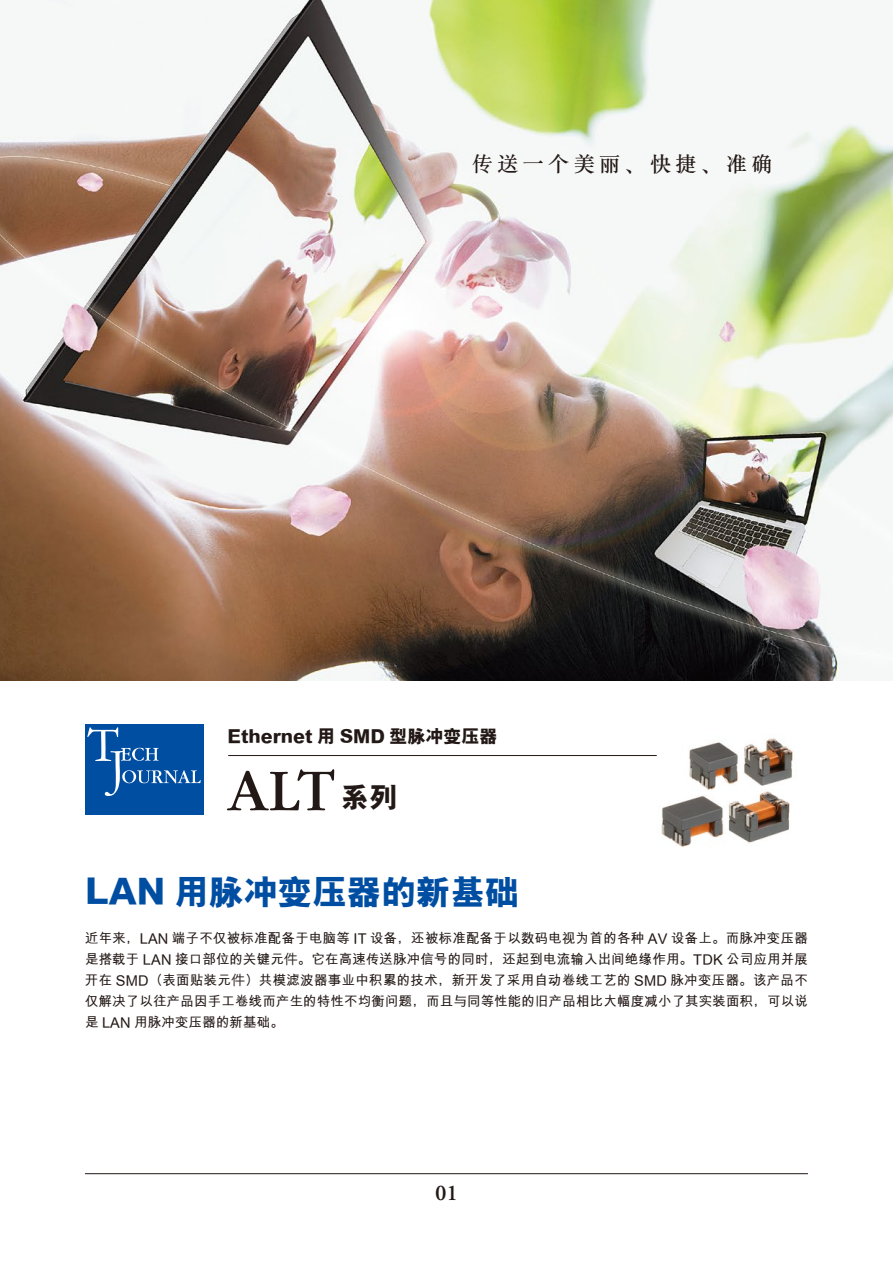
<style>
.page{position:relative;width:893px;height:1263px;background:#fff}
.page>*{position:absolute;margin:0;border:0;box-sizing:border-box;transform-origin:0 0}
.t1{font:61.5px "ITC Garamond Std";color:#221815}
.t2{font:800 34.5px "M Hei GB";color:#004ea2}
.t3{font:600 22.5px "Adobe Garamond Pro";color:#221815}
.t4{font:500 21.15px "M Sung GB";letter-spacing:.2em;color:#221815}
.t5{font:800 19.5px "M Hei GB";color:#221815}
.t6{font:700 13.5px/21px "M Hei GB";letter-spacing:.01em;color:#221815;text-align:justify}
.s1{font-size:18px}
.s2{font-family:"M Hei GB";font-weight:800;font-size:28.5px}
.s3{font-size:37.2px}
.s4{font-size:14.55px}
.s5{font-family:"Koz Go Pro";font-weight:400}
</style>
<div class="page">
<hr style="left:85px;top:1173px;width:723px;height:1px;background:#221815">
<hr style="left:228px;top:755px;width:429px;height:1px;background:#221815">
<div style="left:85px;top:724px;width:119px;height:91px;background:#004ea2"></div>
<svg style="left:87px;top:727px;width:114px;height:69px"></svg>
<img style="left:0;top:0;width:893px;height:681px">
<img style="left:689px;top:738px;width:104px;height:41px">
<img style="left:661px;top:779px;width:129px;height:68px">
<h3 class="t4" style="left:472px;top:154px;width:302px">传送一个美丽、快捷、准确</h3>
<h3 class="t5" style="left:227px;top:728px;width:272px">Ethernet <span class="s1">用</span> SMD <span class="s1">型脉冲变压器</span></h3>
<h1 class="t1" style="left:227px;top:757px;width:172px">ALT <span class="s2">系列</span></h1>
<h2 class="t2" style="left:85px;top:875px;width:436px"><span class="s3">LAN</span> 用脉冲变压器的新基础</h2>
<p class="t6" style="left:85px;top:928px;width:724px">近年来，<span class="s4">LAN</span> 端子不仅被标准配备于电脑等 <span class="s4">IT</span> 设备，还被标准配备于以数码电视为首的各种 <span class="s4">AV</span> 设备上。而脉冲变压器是搭载于 <span class="s4">LAN</span> 接口部位的关键元<span class="s5">件</span>。它在高速传送脉冲信号的同时，还起到电流输入出间绝缘作用。<span class="s4">TDK</span> 公司应用并展开在 <span class="s4">SMD</span>（表面贴装元<span class="s5">件</span>）共模滤波器事业中积累的技术，新开发了采用自动卷线工艺的 <span class="s4">SMD</span> 脉冲变压器。该产品不仅解决了以往产品因手工卷线而产生的特性不均衡问题，而且与同等性能的旧产品相比大幅度减小了其实装面积，可以说是 <span class="s4">LAN</span> 用脉冲变压器的新基础。</p>
<h3 class="t3" style="left:435px;top:1180px;width:24px">01</h3>
</div>
